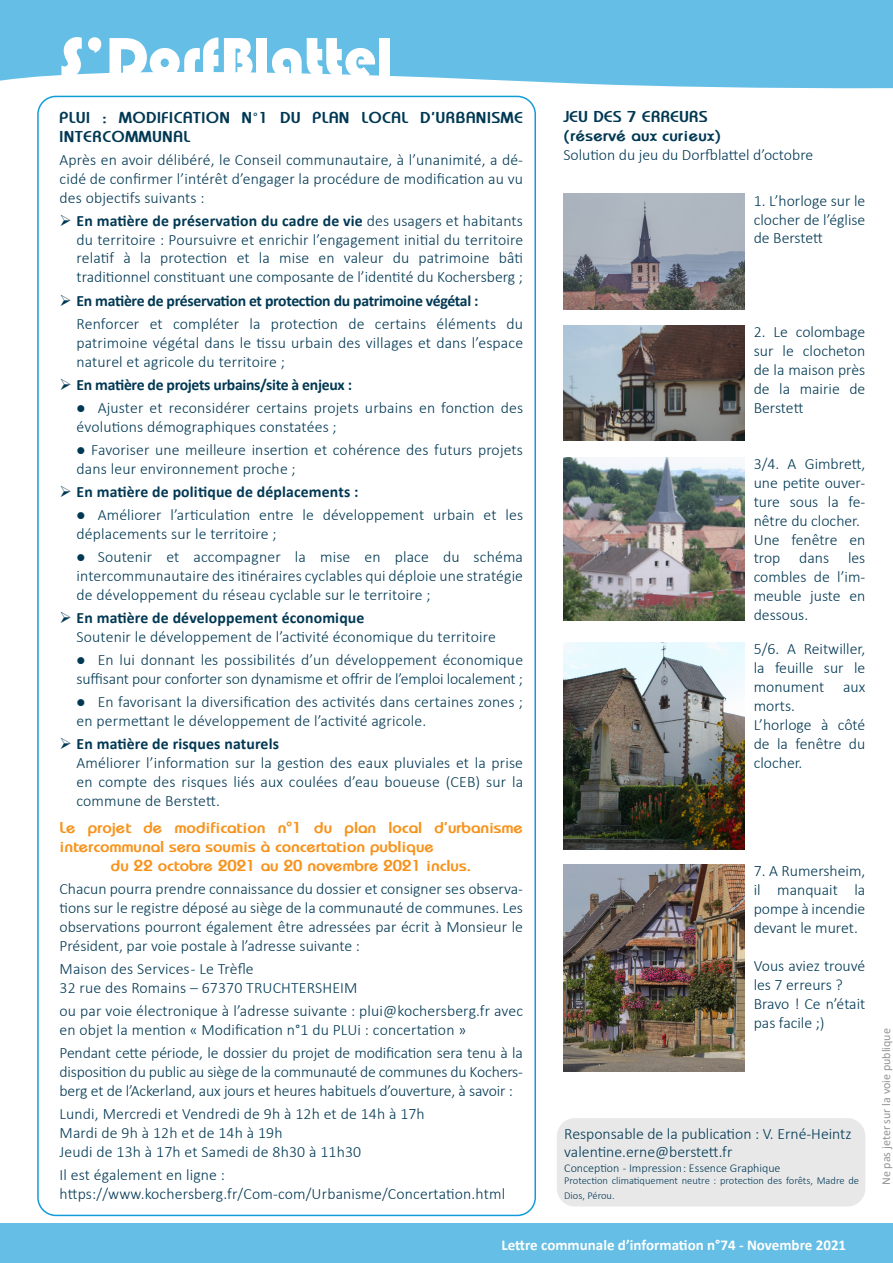
<style>
.page{position:relative;width:893px;height:1263px;background:#fff}
.page>*{position:absolute;margin:0;border:0;box-sizing:border-box;transform-origin:0 0}
.t1{font:58.5px "Bauhaus 93";color:#fff}
.t2{font:300 15.75px/18.9px "Calibri";letter-spacing:.005em;color:#003853;text-align:justify}
.t3{font:700 15.75px/18.9px "Bauhaus";color:#f7931d}
.t4{font:700 15.75px "Calibri";color:#003853}
.t5{font:700 15.75px "Calibri";letter-spacing:-.02em;color:#003853}
.t6{font:700 15.75px/18.9px "Bauhaus";letter-spacing:.04em;color:#003853}
.t7{font:700 15.75px/18.9px "Bauhaus";letter-spacing:.02em;color:#003853}
.t8{font:700 15px "Calibri";color:#fff}
.t9{font:300 12px "Calibri";color:#003853}
.t10{font:12px "Calibri";color:#939598}
.t11{font:300 10.5px/14.4px "Calibri";color:#003853}
.s1{font-family:"Calibri";font-weight:300}
.s2{font-weight:700}
.s3{font-family:"Arial"}
</style>
<div class="page">
<svg style="left:0;top:0;width:893px;height:89px;background:#75c4e8"></svg>
<div style="left:0;top:1224px;width:893px;height:39px;background:#65bee6"></div>
<div style="left:557px;top:1118px;width:308px;height:88px;background:#e8e8e9;border-radius:18px"></div>
<img style="left:563px;top:194px;width:181px;height:115px">
<img style="left:563px;top:325px;width:181px;height:116px">
<img style="left:563px;top:642px;width:181px;height:207px">
<img style="left:563px;top:865px;width:181px;height:206px">
<img style="left:563px;top:457px;width:181px;height:164px">
<p class="t1" style="left:60px;top:24px;width:335px">S’DorfBlattel</p>
<p class="t6" style="left:60px;top:107px;width:465px">PLUI : MODIFICATION N<span class="s1">°</span>1 DU PLAN LOCAL D’URBANISME<br>INTERCOMMUNAL</p>
<p class="t2" style="left:60px;top:150px;width:465px">Après en avoir délibéré, le Conseil communautaire, à l’unanimité, a dé&shy;cidé de confirmer l’intérêt d’engager la procédure de modification au vu des objectifs suivants :</p>
<p class="t2" style="left:77px;top:211px;width:448px;text-indent:-17px">➢ <span class="s2">En matière de préservation du cadre de vie</span> des usagers et habitants du territoire : Poursuivre et enrichir l’engagement initial du territoire relatif à la protection et la mise en valeur du patrimoine bâti traditionnel constituant une composante de l’identité du Kochersberg ;</p>
<p class="t5" style="left:60px;top:289px;width:420px">➢ En matière de préservation et protection du patrimoine végétal :</p>
<p class="t2" style="left:77px;top:314px;width:448px">Renforcer et compléter la protection de certains éléments du patrimoine végétal dans le tissu urbain des villages et dans l’espace naturel et agricole du territoire ;</p>
<p class="t5" style="left:60px;top:373px;width:294px">➢ En matière de projets urbains/site à enjeux :</p>
<p class="t2" style="left:77px;top:398px;width:448px">● Ajuster et reconsidérer certains projets urbains en fonction des évolutions démographiques constatées ;</p>
<p class="t2" style="left:77px;top:440px;width:448px">● Favoriser une meilleure insertion et cohérence des futurs projets dans leur environnement proche ;</p>
<p class="t4" style="left:60px;top:481px;width:301px">➢ En matière de politique de déplacements :</p>
<p class="t2" style="left:77px;top:505px;width:448px">● Améliorer l’articulation entre le développement urbain et les déplacements sur le territoire ;</p>
<p class="t2" style="left:77px;top:547px;width:448px">● Soutenir et accompagner la mise en place du schéma intercommunautaire des itinéraires cyclables qui déploie une stratégie de développement du réseau cyclable sur le territoire ;</p>
<p class="t4" style="left:60px;top:607px;width:306px">➢ En matière de développement économique</p>
<p class="t2" style="left:77px;top:627px;width:421px">Soutenir le développement de l’activité économique du territoire</p>
<p class="t2" style="left:77px;top:650px;width:448px">● En lui donnant les possibilités d’un développement économique suffisant pour conforter son dynamisme et offrir de l’emploi localement ;</p>
<p class="t2" style="left:77px;top:692px;width:448px">● En favorisant la diversification des activités dans certaines zones ; en permettant le développement de l’activité agricole.</p>
<p class="t4" style="left:60px;top:733px;width:221px">➢ En matière de risques naturels</p>
<p class="t2" style="left:77px;top:753px;width:448px">Améliorer l’information sur la gestion des eaux pluviales et la prise en compte des risques liés aux coulées d’eau boueuse (CEB) sur la commune de Berstett.</p>
<p class="t3" style="left:60px;top:818px;width:465px">Le projet de modification n<span class="s3">°</span>1 du plan local d’urbanisme intercommunal sera soumis à concertation publique</p>
<p class="t3" style="left:111px;top:856px;width:362px">du 22 octobre 2021 au 20 novembre 2021 inclus.</p>
<p class="t2" style="left:60px;top:879px;width:465px">Chacun pourra prendre connaissance du dossier et consigner ses observa&shy;tions sur le registre déposé au siège de la communauté de communes. Les observations pourront également être adressées par écrit à Monsieur le Président, par voie postale à l’adresse suivante :</p>
<p class="t2" style="left:60px;top:959px;width:196px">Maison des Services - Le Trèfle</p>
<p class="t2" style="left:60px;top:978px;width:299px">32 rue des Romains – 67370 TRUCHTERSHEIM</p>
<p class="t2" style="left:60px;top:1001px;width:465px">ou par voie électronique à l’adresse suivante : plui@kochersberg.fr avec en objet la mention « Modification n°1 du PLUi : concertation »</p>
<p class="t2" style="left:60px;top:1043px;width:465px">Pendant cette période, le dossier du projet de modification sera tenu à la disposition du public au siège de la communauté de communes du Kochers&shy;berg et de l’Ackerland, aux jours et heures habituels d’ouverture, à savoir :</p>
<p class="t2" style="left:60px;top:1104px;width:367px">Lundi, Mercredi et Vendredi de 9h à 12h et de 14h à 17h</p>
<p class="t2" style="left:60px;top:1123px;width:224px">Mardi de 9h à 12h et de 14h à 19h</p>
<p class="t2" style="left:60px;top:1142px;width:303px">Jeudi de 13h à 17h et Samedi de 8h30 à 11h30</p>
<p class="t2" style="left:60px;top:1165px;width:167px">Il est également en ligne :</p>
<p class="t2" style="left:60px;top:1184px;width:447px">https://www.kochersberg.fr/Com-com/Urbanisme/Concertation.html</p>
<p class="t7" style="left:563px;top:107px;width:159px">JEU DES 7 ERREURS (réservé aux curieux)</p>
<p class="t2" style="left:563px;top:145px;width:251px">Solution du jeu du Dorfblattel d’octobre</p>
<p class="t2" style="left:754px;top:191px;width:113px">1. L’horloge sur le clocher de l’église de Berstett</p>
<p class="t2" style="left:754px;top:322px;width:113px">2. Le colombage sur le clocheton de la maison près de la mairie de Berstett</p>
<p class="t2" style="left:754px;top:454px;width:113px">3/4. A Gimbrett, une petite ouver&shy;ture sous la fe&shy;nêtre du clocher.</p>
<p class="t2" style="left:754px;top:530px;width:113px">Une fenêtre en trop dans les combles de l’im&shy;meuble juste en dessous.</p>
<p class="t2" style="left:754px;top:639px;width:113px">5/6. A Reitwiller, la feuille sur le monument aux morts.</p>
<p class="t2" style="left:754px;top:715px;width:113px">L’horloge à côté de la fenêtre du clocher.</p>
<p class="t2" style="left:754px;top:862px;width:113px">7. A Rumersheim, il manquait la pompe à incendie devant le muret.</p>
<p class="t2" style="left:754px;top:956px;width:113px">Vous aviez trouvé les 7 erreurs ?</p>
<p class="t2" style="left:754px;top:994px;width:113px">Bravo ! Ce n’était pas facile ;)</p>
<p class="t2" style="left:564px;top:1124px;width:289px">Responsable de la publication : V. Erné-Heintz</p>
<p class="t2" style="left:564px;top:1142px;width:170px">valentine.erne@berstett.fr</p>
<p class="t9" style="left:564px;top:1160px;width:218px">Conception - Impression : Essence Graphique</p>
<p class="t11" style="left:564px;top:1174px;width:296px">Protection climatiquement neutre : protection des forêts, Madre de<br>Dios, Pérou.</p>
<p class="t8" style="left:501px;top:1234px;width:346px">Lettre communale d’information n°74 - Novembre 2021</p>
<p class="t10" style="left:878px;top:1185px;width:158px;rotate:-90deg">Ne pas jeter sur la voie publique</p>
</div>
